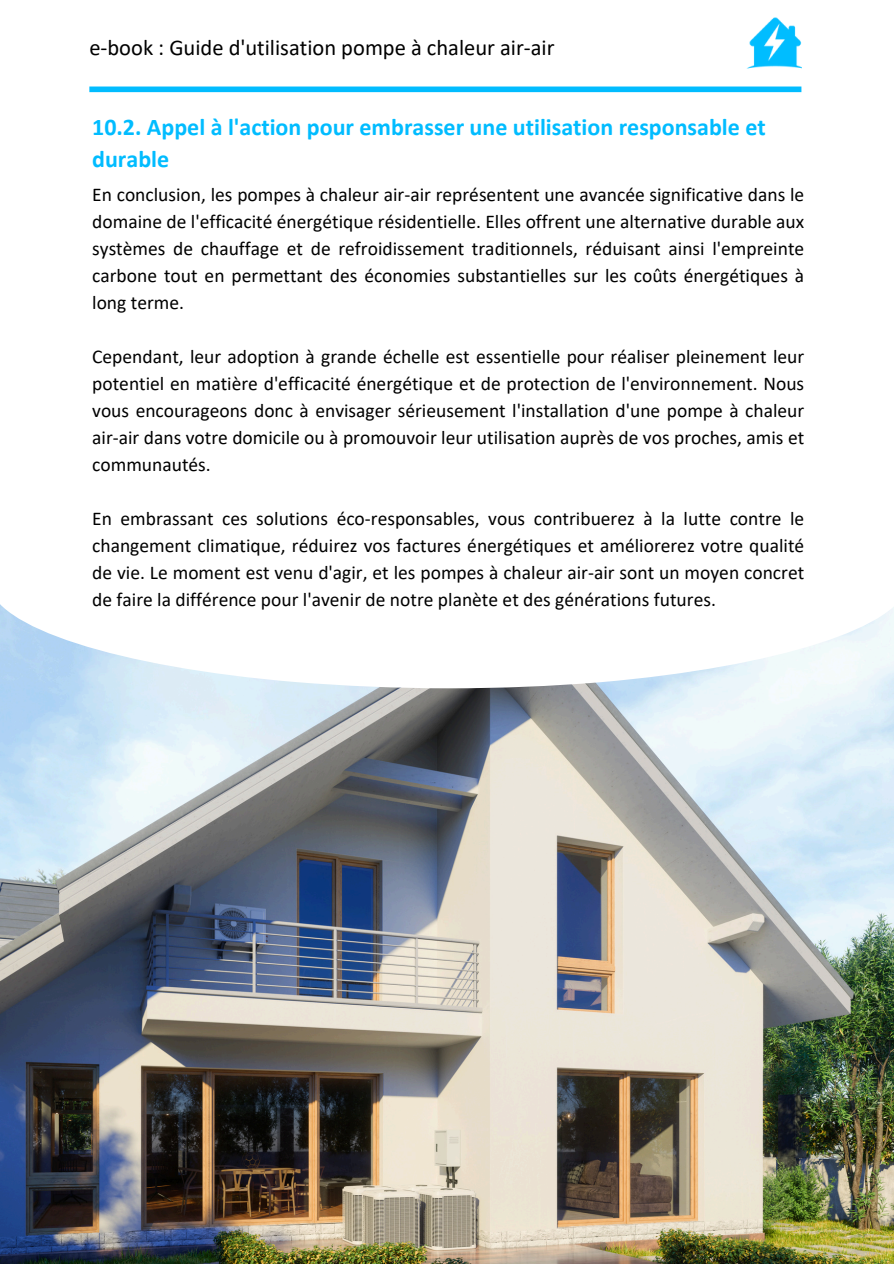
<style>
.page{position:relative;width:894px;height:1264px;background:#fff}
.page>*{position:absolute;margin:0;border:0;box-sizing:border-box;transform-origin:0 0}
.t1{font:700 24px/32.7px "Calibri";color:#01bcff}
.t2{font:22.5px "Calibri";color:#000}
.t3{font:19.5px/27px "Calibri";color:#000;text-align:justify}
</style>
<div class="page">
<div style="left:89px;top:86px;width:712px;height:6px;background:#01bcff"></div>
<img style="left:743px;top:17px;width:58px;height:70px">
<img style="left:0;top:688px;width:893px;height:575px">
<svg style="left:0;top:604px;width:893px;height:84px"></svg>
<p class="t2" style="left:89px;top:39px;width:466px">e-book : Guide d'utilisation pompe à chaleur air-air</p>
<h2 class="t1" style="left:92px;top:112px;width:674px">10.2. Appel à l'action pour embrasser une utilisation responsable et durable</h2>
<p class="t3" style="left:92px;top:183px;width:713px">En conclusion, les pompes à chaleur air-air représentent une avancée significative dans le domaine de l'efficacité énergétique résidentielle. Elles offrent une alternative durable aux systèmes de chauffage et de refroidissement traditionnels, réduisant ainsi l'empreinte carbone tout en permettant des économies substantielles sur les coûts énergétiques à long terme.</p>
<p class="t3" style="left:92px;top:345px;width:713px">Cependant, leur adoption à grande échelle est essentielle pour réaliser pleinement leur potentiel en matière d'efficacité énergétique et de protection de l'environnement. Nous vous encourageons donc à envisager sérieusement l'installation d'une pompe à chaleur air-air dans votre domicile ou à promouvoir leur utilisation auprès de vos proches, amis et communautés.</p>
<h1 class="t3" style="left:92px;top:507px;width:713px">En embrassant ces solutions éco-responsables, vous contribuerez à la lutte contre le changement climatique, réduirez vos factures énergétiques et améliorerez votre qualité de vie. Le moment est venu d'agir, et les pompes à chaleur air-air sont un moyen concret de faire la différence pour l'avenir de notre planète et des générations futures.</h1>
</div>
